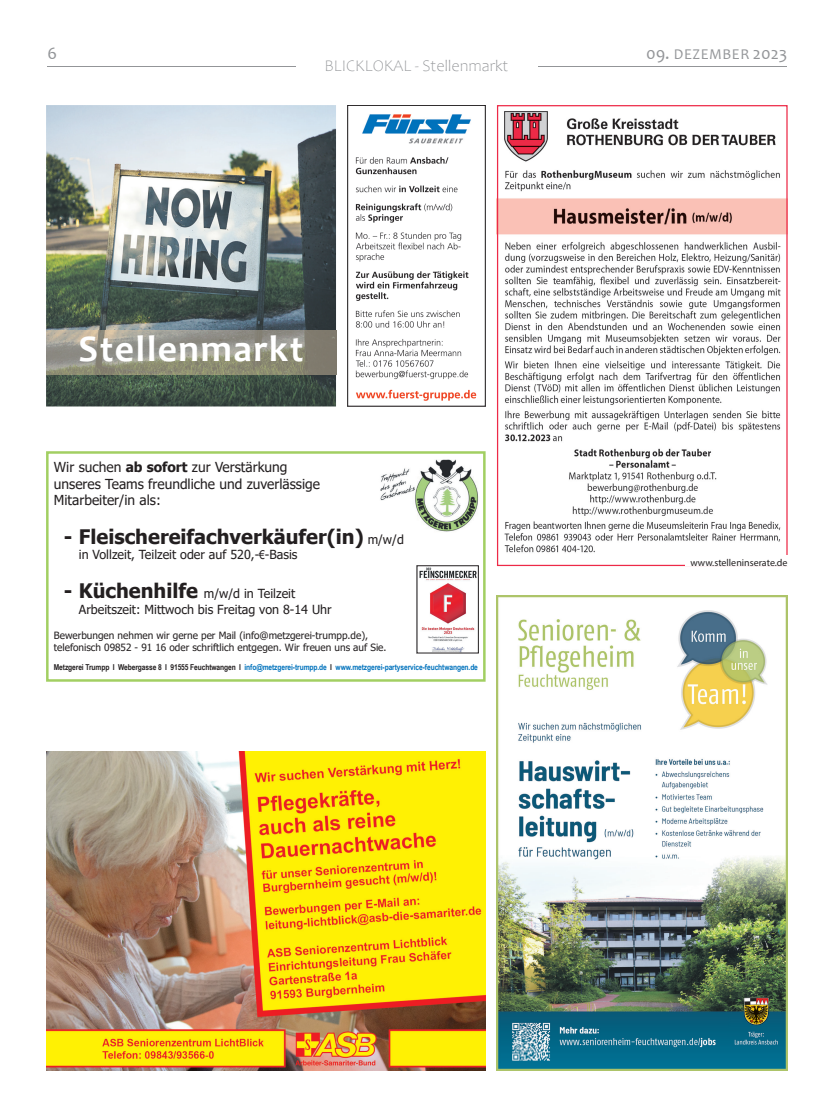
<style>
.page{position:relative;width:833px;height:1117px;background:#fff}
.page>*{position:absolute;margin:0;border:0;box-sizing:border-box;transform-origin:0 0}
.t1{font:700 37.5px "Candara";letter-spacing:.04em;color:#fff}
.t2{font:700 20px "Tahoma";color:#231f20}
.t3{font:17.5px "Candara";color:#939598}
.t4{font:300 16.25px "Candara";color:#939598}
.t5{font:15px "Candara";letter-spacing:.04em;color:#939598}
.t6{font:13.75px/16.5px "Tahoma";color:#231f20}
.t7{font:12.5px/15px "Tahoma";color:#231f20}
.t8{font:10px/12px "Tahoma";color:#231f20}
.t9{font:10px "Myriad Pro";color:#231f20}
.t10{font:700 8.12px "Arial Narrow";letter-spacing:-.01em;color:#0072bc}
.s1{font-size:17.5px}
.s2{font-weight:700}
.s3{font-weight:400;font-size:12.5px}
.s4{font-family:"Arial Narrow"}
.s5{font-weight:700;font-size:20px}
.s6{color:#231f20}
</style>
<div class="page">
<hr style="left:47px;top:66px;width:248px;height:1px;background:#939598">
<hr style="left:538px;top:66px;width:248px;height:1px;background:#939598">
<img style="left:46px;top:751px;width:439px;height:319px">
<img style="left:355px;top:114px;width:122px;height:287px">
<div style="left:347px;top:105px;width:138px;height:301px;border:1px solid #231f20"></div>
<img style="left:499px;top:170px;width:286px;height:383px">
<div style="left:497px;top:105px;width:290px;height:461px;border:1px solid #ed2a47"></div>
<img style="left:504px;top:111px;width:272px;height:51px">
<div style="left:685px;top:555px;width:102px;height:11px;background:#fff"></div>
<img style="left:497px;top:595px;width:290px;height:475px">
<div style="left:46px;top:451px;width:439px;height:230px;border:2px solid #a2cf62"></div>
<img style="left:380px;top:459px;width:99px;height:73px">
<img style="left:419px;top:567px;width:57px;height:84px">
<img style="left:46px;top:105px;width:290px;height:301px">
<img style="left:46px;top:330px;width:290px;height:44px">
<h3 class="t3" style="left:47px;top:42px;width:11px">6</h3>
<h3 class="t5" style="left:646px;top:44px;width:143px"><span class="s1">09.</span> DEZEMBER <span class="s1">2023</span></h3>
<h3 class="t4" style="left:324px;top:57px;width:185px">BLICKLOKAL - Stellenmarkt</h3>
<h1 class="t1" style="left:79px;top:325px;width:226px">Stellenmarkt</h1>
<h3 class="t6" style="left:54px;top:460px;width:268px">Wir suchen <span class="s2">ab sofort</span> zur Verstärkung unseres Teams freundliche und zuverlässige<br>Mitarbeiter/in als:</h3>
<h2 class="t2" style="left:64px;top:523px;width:341px">- Fleischereifachverkäufer(in) <span class="s3">m/w/d</span></h2>
<p class="t7" style="left:79px;top:548px;width:220px">in Vollzeit, Teilzeit oder auf 520,-<span class="s4">€</span>-Basis</p>
<p class="t7" style="left:79px;top:587px;width:254px;text-indent:-15px"><span class="s5">- Küchenhilfe</span> m/w/d in Teilzeit<br>Arbeitszeit: Mittwoch bis Freitag von 8-14 Uhr</p>
<p class="t8" style="left:54px;top:630px;width:334px">Bewerbungen nehmen wir gerne per Mail (info@metzgerei-trumpp.de), telefonisch 09852 - 91 16 oder schriftlich entgegen. Wir freuen uns auf Sie.</p>
<p class="t10" style="left:54px;top:661px;width:425px"><span class="s6">Metzgerei Trumpp I Webergasse 8 I 91555 Feuchtwangen I</span> info@metzgerei-trumpp.de <span class="s6">I</span> www.metzgerei-partyservice-feuchtwangen.de</p>
<p class="t9" style="left:690px;top:556px;width:99px">www.stelleninserate.de</p>
</div>
